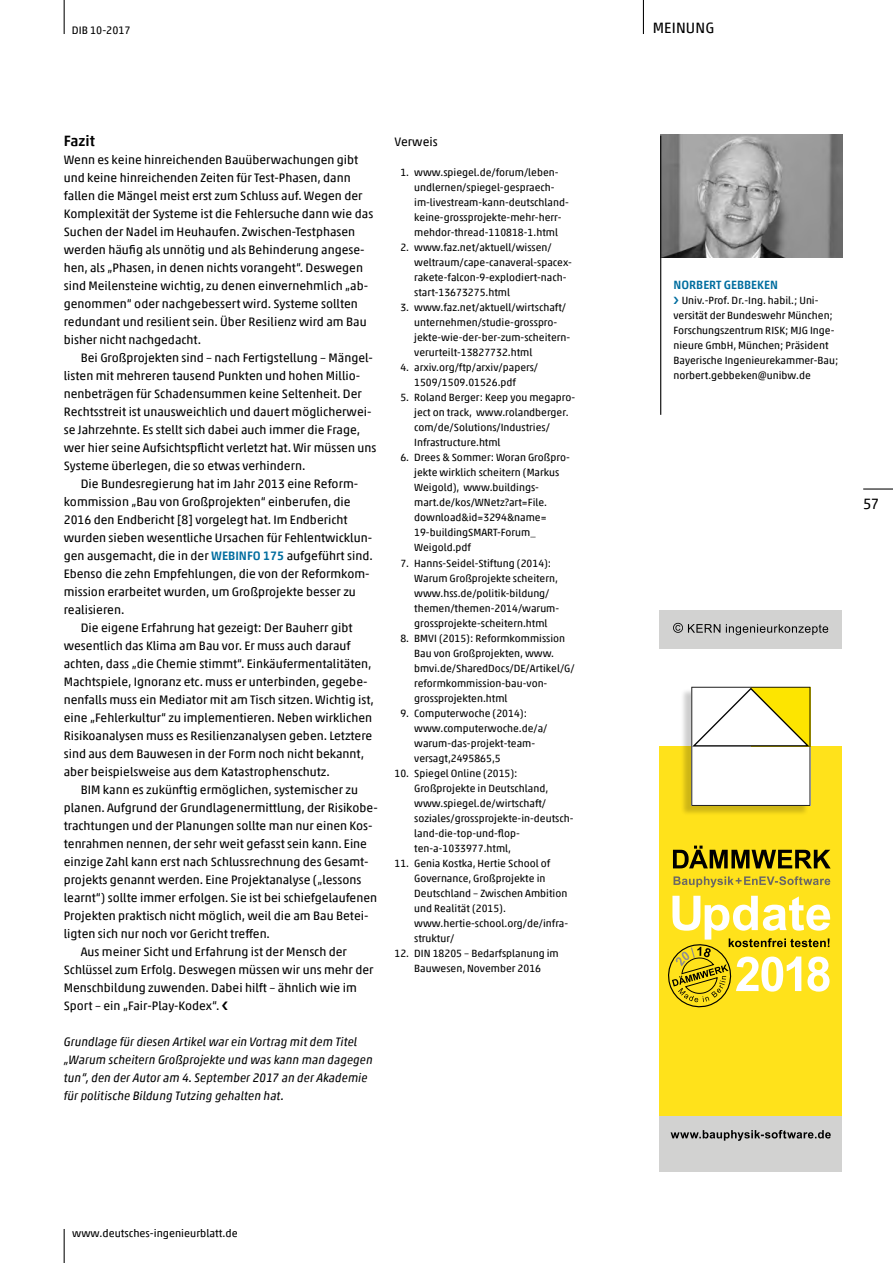
<style>
.page{position:relative;width:893px;height:1263px;background:#fff}
.page>*{position:absolute;margin:0;border:0;box-sizing:border-box;transform-origin:0 0}
.t1{font:15px "Akko Pro";letter-spacing:.01em;color:#000}
.t2{font:500 15px "Akko Pro";color:#000}
.t3{font:12.3px "Akko Pro";color:#000}
.t4{font:italic 12.3px/18px "Akko Pro";color:#000}
.t5{font:500 12px "Akko Pro";color:#006d9f}
.t6{font:10.8px "Akko Pro";color:#000}
.t7{font:10.5px/15px "Akko Pro";color:#000}
.s1{font-weight:500;color:#006d9f}
.s2{color:#fff}
</style>
<div class="page">
<hr style="left:64px;top:0;width:1px;height:34px;background:#000">
<hr style="left:863px;top:488px;width:30px;height:2px;background:#000">
<hr style="left:64px;top:1229px;width:1px;height:34px;background:#000">
<hr style="left:643px;top:0;width:1px;height:34px;background:#000">
<img style="left:661px;top:135px;width:181px;height:123px">
<hr style="left:660px;top:136px;width:1px;height:279px;background:#000">
<div style="left:659px;top:746px;width:183px;height:425px;background:#ffe21b"></div>
<div style="left:659px;top:610px;width:183px;height:38px;background:#d2d2d1"></div>
<div style="left:659px;top:1116px;width:183px;height:55px;background:#d2d2d1"></div>
<svg style="left:673px;top:876px;width:157px;height:11px"></svg>
<svg style="left:673px;top:845px;width:158px;height:23px"></svg>
<svg style="left:673px;top:623px;width:155px;height:12px"></svg>
<svg style="left:671px;top:1130px;width:160px;height:11px"></svg>
<div style="left:681px;top:688px;width:128px;height:129px;background:#000;opacity:.2"></div>
<svg style="left:691px;top:687px;width:119px;height:119px"></svg>
<svg style="left:668px;top:896px;width:162px;height:112px"></svg>
<p class="t6" style="left:72px;top:23px;width:60px">DIB 10-2017</p>
<p class="t2" style="left:64px;top:131px;width:33px">Fazit</p>
<p class="t3" style="left:64px;top:152px;width:296px">Wenn es keine hinreichenden Bauüberwachungen gibt</p>
<p class="t3" style="left:64px;top:170px;width:288px">und keine hinreichenden Zeiten für Test-Phasen, dann</p>
<p class="t3" style="left:64px;top:188px;width:300px">fallen die Mängel meist erst zum Schluss auf. Wegen der</p>
<p class="t3" style="left:64px;top:206px;width:311px">Komplexität der Systeme ist die Fehlersuche dann wie das</p>
<p class="t3" style="left:64px;top:224px;width:293px">Suchen der Nadel im Heuhaufen. Zwischen-Testphasen</p>
<p class="t3" style="left:64px;top:242px;width:302px">werden häufig als unnötig und als Behinderung angese-</p>
<p class="t3" style="left:64px;top:260px;width:301px">hen, als „Phasen, in denen nichts vorangeht“. Deswegen</p>
<p class="t3" style="left:64px;top:278px;width:306px">sind Meilensteine wichtig, zu denen einvernehmlich „ab-</p>
<p class="t3" style="left:64px;top:296px;width:296px">genommen“ oder nachgebessert wird. Systeme sollten</p>
<p class="t3" style="left:64px;top:314px;width:304px">redundant und resilient sein. Über Resilienz wird am Bau</p>
<p class="t3" style="left:64px;top:332px;width:139px">bisher nicht nachgedacht.</p>
<p class="t3" style="left:81px;top:350px;width:294px">Bei Großprojekten sind – nach Fertigstellung – Mängel-</p>
<p class="t3" style="left:64px;top:368px;width:298px">listen mit mehreren tausend Punkten und hohen Millio-</p>
<p class="t3" style="left:64px;top:386px;width:300px">nenbeträgen für Schadensummen keine Seltenheit. Der</p>
<p class="t3" style="left:64px;top:404px;width:309px">Rechtsstreit ist unausweichlich und dauert möglicherwei-</p>
<p class="t3" style="left:64px;top:422px;width:298px">se Jahrzehnte. Es stellt sich dabei auch immer die Frage,</p>
<p class="t3" style="left:64px;top:440px;width:314px">wer hier seine Aufsichtspflicht verletzt hat. Wir müssen uns</p>
<p class="t3" style="left:64px;top:458px;width:243px">Systeme überlegen, die so etwas verhindern.</p>
<p class="t3" style="left:81px;top:476px;width:279px">Die Bundesregierung hat im Jahr 2013 eine Reform-</p>
<p class="t3" style="left:64px;top:494px;width:288px">kommission „Bau von Großprojekten“ einberufen, die</p>
<p class="t3" style="left:64px;top:512px;width:285px">2016 den Endbericht [8] vorgelegt hat. Im Endbericht</p>
<p class="t3" style="left:64px;top:530px;width:310px">wurden sieben wesentliche Ursachen für Fehlentwicklun-</p>
<p class="t3" style="left:64px;top:548px;width:310px">gen ausgemacht, die in der <span class="s1">WEBINFO 175</span> aufgeführt sind.</p>
<p class="t3" style="left:64px;top:566px;width:307px">Ebenso die zehn Empfehlungen, die von der Reformkom-</p>
<p class="t3" style="left:64px;top:584px;width:294px">mission erarbeitet wurden, um Großprojekte besser zu</p>
<p class="t3" style="left:64px;top:602px;width:62px">realisieren.</p>
<p class="t3" style="left:81px;top:620px;width:273px">Die eigene Erfahrung hat gezeigt: Der Bauherr gibt</p>
<p class="t3" style="left:64px;top:638px;width:288px">wesentlich das Klima am Bau vor. Er muss auch darauf</p>
<p class="t3" style="left:64px;top:656px;width:309px">achten, dass „die Chemie stimmt“. Einkäufermentalitäten,</p>
<p class="t3" style="left:64px;top:674px;width:305px">Machtspiele, Ignoranz etc. muss er unterbinden, gegebe-</p>
<p class="t3" style="left:64px;top:692px;width:312px">nenfalls muss ein Mediator mit am Tisch sitzen. Wichtig ist,</p>
<p class="t3" style="left:64px;top:710px;width:310px">eine „Fehlerkultur“ zu implementieren. Neben wirklichen</p>
<p class="t3" style="left:64px;top:728px;width:310px">Risikoanalysen muss es Resilienzanalysen geben. Letztere</p>
<p class="t3" style="left:64px;top:746px;width:302px">sind aus dem Bauwesen in der Form noch nicht bekannt,</p>
<p class="t3" style="left:64px;top:764px;width:267px">aber beispielsweise aus dem Katastrophenschutz.</p>
<p class="t3" style="left:81px;top:782px;width:279px">BIM kann es zukünftig ermöglichen, systemischer zu</p>
<p class="t3" style="left:64px;top:800px;width:315px">planen. Aufgrund der Grundlagenermittlung, der Risikobe-</p>
<p class="t3" style="left:64px;top:818px;width:310px">trachtungen und der Planungen sollte man nur einen Kos-</p>
<p class="t3" style="left:64px;top:836px;width:305px">tenrahmen nennen, der sehr weit gefasst sein kann. Eine</p>
<p class="t3" style="left:64px;top:854px;width:306px">einzige Zahl kann erst nach Schlussrechnung des Gesamt-</p>
<p class="t3" style="left:64px;top:872px;width:299px">projekts genannt werden. Eine Projektanalyse („lessons</p>
<p class="t3" style="left:64px;top:890px;width:315px">learnt“) sollte immer erfolgen. Sie ist bei schiefgelaufenen</p>
<p class="t3" style="left:64px;top:908px;width:306px">Projekten praktisch nicht möglich, weil die am Bau Betei-</p>
<p class="t3" style="left:64px;top:926px;width:208px">ligten sich nur noch vor Gericht treffen.</p>
<p class="t3" style="left:81px;top:944px;width:268px">Aus meiner Sicht und Erfahrung ist der Mensch der</p>
<p class="t3" style="left:64px;top:962px;width:311px">Schlüssel zum Erfolg. Deswegen müssen wir uns mehr der</p>
<p class="t3" style="left:64px;top:980px;width:294px">Menschbildung zuwenden. Dabei hilft – ähnlich wie im</p>
<p class="t3" style="left:64px;top:998px;width:157px">Sport – ein „Fair-Play-Kodex“.</p>
<p class="t4" style="left:64px;top:1032px;width:310px">Grundlage für diesen Artikel war ein Vortrag mit dem Titel „Warum scheitern Großprojekte und was kann man dagegen tun“, den der Autor am 4. September 2017 an der Akademie für politische Bildung Tutzing gehalten hat.</p>
<p class="t3" style="left:395px;top:134px;width:45px">Verweis</p>
<p class="t7" style="left:414px;top:165px;width:156px;text-indent:-20px"><span class="s2">1</span>1. www.spiegel.de/forum/leben&shy;undlernen/spiegel-gespraech&shy;im-livestream-kann-deutschland&shy;keine-grossprojekte-mehr-herr&shy;mehdor-thread-110818-1.html</p>
<p class="t7" style="left:414px;top:240px;width:159px;text-indent:-20px"><span class="s2">1</span>2. www.faz.net/aktuell/wissen/ weltraum/cape-canaveral-spacex&shy;rakete-falcon-9-explodiert-nach&shy;start-13673275.html</p>
<p class="t7" style="left:414px;top:300px;width:158px;text-indent:-20px"><span class="s2">1</span>3. www.faz.net/aktuell/wirtschaft/ unternehmen/studie-grosspro&shy;jekte-wie-der-ber-zum-scheitern&shy;verurteilt-13827732.html</p>
<p class="t7" style="left:395px;top:360px;width:145px;text-align:center"><span class="s2">1</span>4. arxiv.org/ftp/arxiv/papers/<br>1509/1509.01526.pdf</p>
<p class="t7" style="left:414px;top:390px;width:163px;text-indent:-20px"><span class="s2">1</span>5. Roland Berger: Keep you megapro&shy;ject on track, www.rolandberger. com/de/Solutions/Industries/<br>Infrastructure.html</p>
<p class="t7" style="left:414px;top:450px;width:157px;text-indent:-20px"><span class="s2">1</span>6. Drees &amp; Sommer: Woran Großpro&shy;jekte wirklich scheitern (Markus<br>Weigold), www.buildings&shy;mart.de/kos/WNetz?art=File. download&amp;id=3294&amp;name=<br>19-buildingSMART-Forum_<br>Weigold.pdf</p>
<p class="t7" style="left:414px;top:555px;width:147px;text-indent:-20px"><span class="s2">1</span>7. Hanns-Seidel-Stiftung (2014):<br>Warum Großprojekte scheitern, www.hss.de/politik-bildung/ themen/themen-2014/warum&shy;grossprojekte-scheitern.html</p>
<p class="t7" style="left:414px;top:630px;width:162px;text-indent:-20px"><span class="s2">1</span>8. BMVI (2015): Reformkommission<br>Bau von Großprojekten, www. bmvi.de/SharedDocs/DE/Artikel/G/ reformkommission-bau-von&shy;grossprojekten.html</p>
<p class="t7" style="left:414px;top:705px;width:135px;text-indent:-20px"><span class="s2">1</span>9. Computerwoche (2014): www.computerwoche.de/a/ warum-das-projekt-team&shy;versagt,2495865,5</p>
<p class="t7" style="left:414px;top:765px;width:161px;text-indent:-20px">10. Spiegel Online (2015):<br>Großprojekte in Deutschland, www.spiegel.de/wirtschaft/ soziales/grossprojekte-in-deutsch&shy;land-die-top-und-flop&shy;ten-a-1033977.html,</p>
<p class="t7" style="left:414px;top:855px;width:155px;text-indent:-20px">11. Genia Kostka, Hertie School of<br>Governance, Großprojekte in<br>Deutschland – Zwischen Ambition und Realität (2015). www.hertie-school.org/de/infra&shy;struktur/</p>
<p class="t7" style="left:395px;top:945px;width:166px;text-align:center">12. DIN 18205 – Bedarfsplanung im<br>Bauwesen, November 2016</p>
<p class="t6" style="left:72px;top:1227px;width:167px">www.deutsches-ingenieurblatt.de</p>
<p class="t1" style="left:653px;top:18px;width:63px">MEINUNG</p>
<p class="t5" style="left:673px;top:278px;width:106px">NORBERT GEBBEKEN</p>
<p class="t7" style="left:673px;top:293px;width:166px;text-indent:8px">Univ.-Prof. Dr.-Ing. habil.; Uni&shy;versität der Bundeswehr München; Forschungszentrum RISK; MJG Inge&shy;nieure GmbH, München; Präsident Bayerische Ingenieurekammer-Bau; norbert.gebbeken@unibw.de</p>
<p class="t1" style="left:863px;top:494px;width:17px">57</p>
</div>
